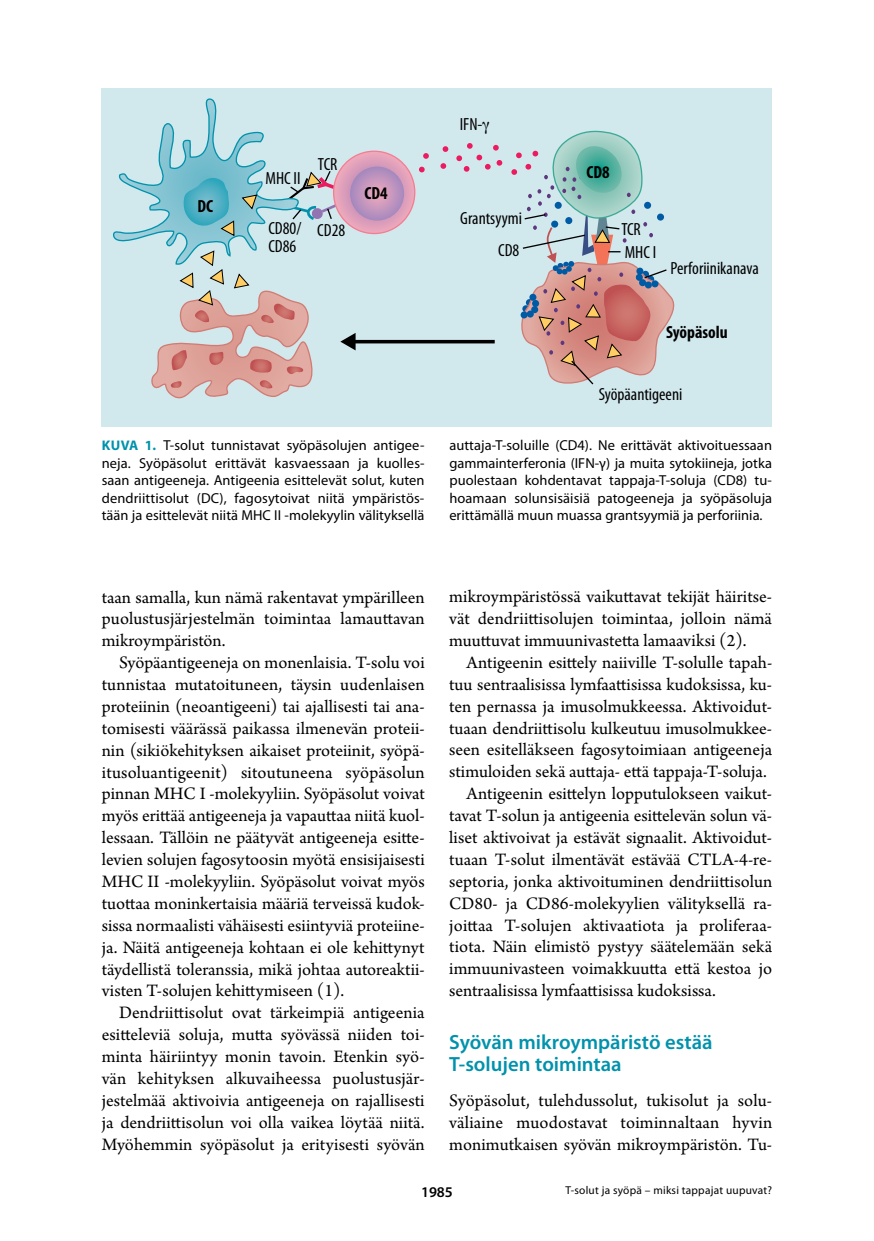
<style>
.page{position:relative;width:874px;height:1241px;background:#fff}
.page>*{position:absolute;margin:0;border:0;box-sizing:border-box;transform-origin:0 0}
.t1{font:600 20.65px/21.9px "Myriad Pro";color:#0092ac}
.t2{font:18.38px/21.9px "Arno Pro";color:#000;text-align:justify}
.t3{font:condensed 17.68px/17.7px "Myriad Pro";color:#000}
.t4{font:700 condensed 17.68px "Myriad Pro";color:#000}
.t5{font:600 14.88px "Myriad Pro";color:#000}
.t6{font:14.35px/17.5px "Myriad Pro";color:#000;text-align:justify}
.t7{font:11.38px "Myriad Pro";letter-spacing:.02em;color:#000}
.s1{font-weight:700;font-size:14px;color:#0092ac}
</style>
<div class="page">
<div style="left:102px;top:88px;width:669px;height:339px;background:#d1e8ed"></div>
<svg style="left:440px;top:163px;width:6px;height:6px"></svg>
<svg style="left:442px;top:146px;width:6px;height:6px"></svg>
<svg style="left:456px;top:143px;width:46px;height:29px"></svg>
<svg style="left:511px;top:131px;width:164px;height:254px"></svg>
<hr style="left:353px;top:340px;width:141px;height:3px;background:#000">
<svg style="left:113px;top:98px;width:315px;height:301px"></svg>
<p class="t4" style="left:197px;top:195px;width:17px">DC</p>
<p class="t3" style="left:265px;top:169px;width:37px">MHC II</p>
<p class="t3" style="left:318px;top:155px;width:21px">TCR</p>
<p class="t3" style="left:268px;top:219px;width:34px">CD80/<br>CD86</p>
<p class="t3" style="left:317px;top:221px;width:29px">CD28</p>
<p class="t4" style="left:364px;top:182px;width:25px">CD4</p>
<p class="t3" style="left:459px;top:115px;width:24px">IFN-</p>
<p class="t3" style="left:460px;top:209px;width:63px">Grantsyymi</p>
<p class="t3" style="left:498px;top:241px;width:23px">CD8</p>
<p class="t4" style="left:586px;top:161px;width:25px">CD8</p>
<p class="t3" style="left:621px;top:217px;width:36px;line-height:23.4px">TCR<br>MHC I</p>
<p class="t3" style="left:670px;top:258px;width:90px">Perforiinikanava</p>
<p class="t4" style="left:665px;top:321px;width:63px">Syöpäsolu</p>
<p class="t3" style="left:598px;top:385px;width:85px">Syöpäantigeeni</p>
<p class="t6" style="left:102px;top:436px;width:324px"><span class="s1">KUVA 1.</span> T-solut tunnistavat syöpäsolujen antigee&shy;neja. Syöpäsolut erittävät kasvaessaan ja kuolles&shy;saan antigeeneja. Antigeenia esittelevät solut, kuten dendriittisolut (DC), fagosytoivat niitä ympäristös&shy;tään ja esittelevät niitä MHC II ‑molekyylin välityksellä</p>
<p class="t6" style="left:449px;top:436px;width:324px">auttaja-T-soluille (CD4). Ne erittävät aktivoituessaan gammainterferonia (IFN-γ) ja muita sytokiineja, jotka puolestaan kohdentavat tappaja-T-soluja (CD8) tu&shy;hoamaan solunsisäisiä patogeeneja ja syöpäsoluja erittämällä muun muassa grantsyymiä ja perforiinia.</p>
<p class="t2" style="left:102px;top:587px;width:324px">taan samalla, kun nämä rakentavat ympärilleen puolustusjärjestelmän toimintaa lamauttavan mikroympäristön.</p>
<p class="t2" style="left:102px;top:652px;width:324px;text-indent:17px">Syöpäantigeeneja on monenlaisia. T-solu voi tunnistaa mutatoituneen, täysin uudenlaisen proteiinin (neoantigeeni) tai ajallisesti tai ana&shy;tomisesti väärässä paikassa ilmenevän proteii&shy;nin (sikiökehityksen aikaiset proteiinit, syöpä&shy;itusoluantigeenit) sitoutuneena syöpäsolun pinnan MHC I ‑molekyyliin. Syöpäsolut voivat myös erittää antigeeneja ja vapauttaa niitä kuol&shy;lessaan. Tällöin ne päätyvät antigeeneja esitte&shy;levien solujen fagosytoosin myötä ensisijaisesti MHC II ‑molekyyliin. Syöpäsolut voivat myös tuottaa moninkertaisia määriä terveissä kudok&shy;sissa normaalisti vähäisesti esiintyviä proteiine&shy;ja. Näitä antigeeneja kohtaan ei ole kehittynyt täydellistä toleranssia, mikä johtaa autoreaktii&shy;visten T-solujen kehittymiseen (1).</p>
<p class="t2" style="left:102px;top:1002px;width:324px;text-indent:17px">Dendriittisolut ovat tärkeimpiä antigeenia esitteleviä soluja, mutta syövässä niiden toi&shy;minta häiriintyy monin tavoin. Etenkin syö&shy;vän kehityksen alkuvaiheessa puolustusjär&shy;jestelmää aktivoivia antigeeneja on rajallisesti ja dendriittisolun voi olla vaikea löytää niitä.<br>Myöhemmin syöpäsolut ja erityisesti syövän</p>
<p class="t2" style="left:449px;top:586px;width:324px">mikroympäristössä vaikuttavat tekijät häiritse&shy;vät dendriittisolujen toimintaa, jolloin nämä muuttuvat immuunivastetta lamaaviksi (2).</p>
<p class="t2" style="left:466px;top:652px;width:307px">Antigeenin esittely naiiville T-solulle tapah-</p>
<p class="t2" style="left:449px;top:674px;width:324px">tuu sentraalisissa lymfaattisissa kudoksissa, ku-</p>
<p class="t2" style="left:449px;top:696px;width:324px">ten pernassa ja imusolmukkeessa. Aktivoidut-</p>
<p class="t2" style="left:449px;top:718px;width:324px">tuaan dendriittisolu kulkeutuu imusolmukkee-</p>
<p class="t2" style="left:449px;top:739px;width:324px">seen esitelläkseen fagosytoimiaan antigeeneja</p>
<p class="t2" style="left:449px;top:761px;width:319px">stimuloiden sekä auttaja- että tappaja-T-soluja.</p>
<p class="t2" style="left:466px;top:783px;width:307px">Antigeenin esittelyn lopputulokseen vaikut-</p>
<p class="t2" style="left:449px;top:805px;width:324px">tavat T-solun ja antigeenia esittelevän solun vä-</p>
<p class="t2" style="left:449px;top:827px;width:324px">liset aktivoivat ja estävät signaalit. Aktivoidut-</p>
<p class="t2" style="left:449px;top:849px;width:324px">tuaan T-solut ilmentävät estävää CTLA-4-re-</p>
<p class="t2" style="left:449px;top:871px;width:324px">septoria, jonka aktivoituminen dendriittisolun</p>
<p class="t2" style="left:449px;top:893px;width:324px">CD80- ja CD86-molekyylien välityksellä ra-</p>
<p class="t2" style="left:449px;top:914px;width:324px">joittaa T-solujen aktivaatiota ja proliferaa-</p>
<p class="t2" style="left:449px;top:936px;width:324px">tiota. Näin elimistö pystyy säätelemään sekä</p>
<p class="t2" style="left:449px;top:958px;width:324px">immuunivasteen voimakkuutta että kestoa jo</p>
<p class="t2" style="left:449px;top:980px;width:268px">sentraalisissa lymfaattisissa kudoksissa.</p>
<p class="t1" style="left:449px;top:1030px;width:265px">Syövän mikroympäristö estää<br>T-solujen toimintaa</p>
<p class="t2" style="left:449px;top:1090px;width:324px">Syöpäsolut, tulehdussolut, tukisolut ja solu&shy;väliaine muodostavat toiminnaltaan hyvin monimutkaisen syövän mikroympäristön. Tu-</p>
<p class="t5" style="left:421px;top:1182px;width:33px">1985</p>
<p class="t7" style="left:565px;top:1183px;width:208px">T-solut ja syöpä – miksi tappajat uupuvat?</p>
</div>
